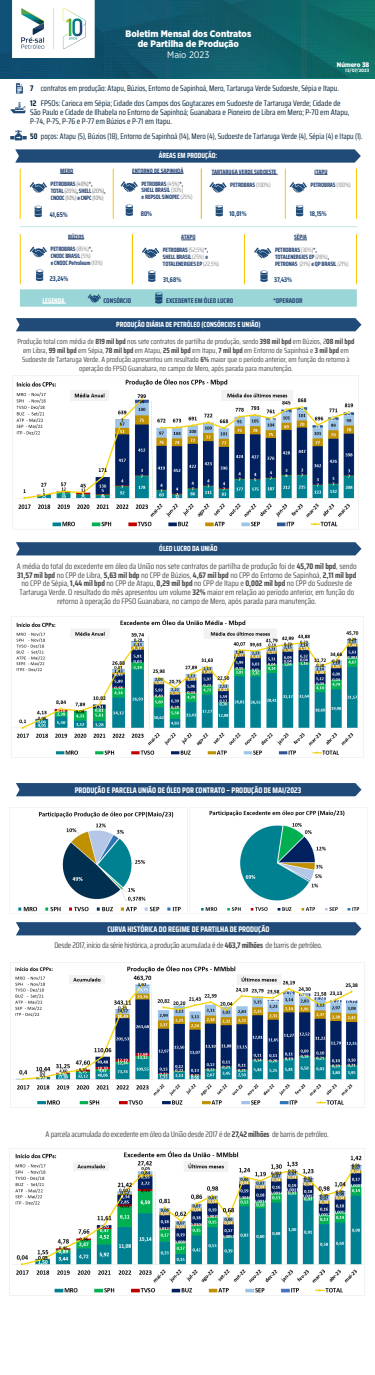
<style>
.page{position:relative;width:375px;height:1375px;background:#fff}
.page>*{position:absolute;margin:0;border:0;box-sizing:border-box;transform-origin:0 0}
.Parágrafo_básico{font:900 9.44px/10.4px "Gotham Narrow";color:#fff;text-align:center}
.Parágrafo_básico-2{font:9.44px "Gotham Narrow";color:#fff}
.texto{font:8.12px/8.8px "Saira Condensed";color:#4a4a4a;text-align:center}
.texto-2{font:8.12px/8.8px "Saira Condensed";color:#002037}
.texto-3{font:8.12px "Saira Condensed";letter-spacing:-.02em;color:#4a4a4a}
.texto-4{font:8.12px "Saira Condensed";color:#002037;scale:.96 1}
.Titulos{font:700 8.12px "Saira Condensed";color:#fff}
.texto-5{font:7.5px/9px "Saira Condensed";color:#4a4a4a;text-align:center}
.Titulos-2{font:700 7.5px "Saira Condensed";color:#fff}
.texto-6{font:700 6.88px "Saira Condensed";color:#274575}
.Titulos-3{font:700 6.88px "Saira Condensed";color:#204b78}
.Titulos-4{font:700 6.88px "Saira Condensed";color:#274575}
.texto-7{font:700 6.88px "Saira Condensed";color:#fff}
.Parágrafo_básico-3{font:900 6.62px "Gotham Narrow";color:#fff}
.Titulos-5{font:700 6.25px/6.9px "Saira Condensed";letter-spacing:-.02em;color:#274575}
.Titulos-6{font:700 6.25px "Saira Condensed";color:#274575}
.Parágrafo_básico-4{font:700 4.75px "Gotham Narrow";color:#fff}
.s1{font-weight:700}
.s2{font-weight:700;color:#0e2538}
.s3{font-weight:400;color:#737073}
.s4{font-weight:400;color:#878787}
</style>
<div class="page">
<div style="left:0;top:0;width:375px;height:78px;background:linear-gradient(to right,#114a73,#0f6e66)"></div>
<svg style="left:10px;top:102px;width:16px;height:11px"></svg>
<svg style="left:10px;top:130px;width:17px;height:10px"></svg>
<svg style="left:16px;top:82px;width:7px;height:12px"></svg>
<svg style="left:16px;top:542px;width:346px;height:13px;background:#26507c"></svg>
<svg style="left:16px;top:318px;width:346px;height:13px;background:#244e7a"></svg>
<svg style="left:16px;top:922px;width:346px;height:13px;background:#264f7b"></svg>
<svg style="left:15px;top:149px;width:346px;height:14px;background:#2e5781"></svg>
<svg style="left:60px;top:173px;width:13px;height:1px"></svg>
<hr style="left:132px;top:173px;width:51px;height:1px;background:#274575">
<hr style="left:212px;top:174px;width:66px;height:1px;background:#274575">
<svg style="left:315px;top:174px;width:12px;height:1px"></svg>
<svg style="left:30px;top:182px;width:17px;height:11px"></svg>
<svg style="left:121px;top:181px;width:17px;height:11px"></svg>
<svg style="left:209px;top:182px;width:18px;height:11px"></svg>
<svg style="left:290px;top:182px;width:17px;height:11px"></svg>
<svg style="left:34px;top:206px;width:8px;height:11px"></svg>
<svg style="left:126px;top:204px;width:7px;height:12px"></svg>
<svg style="left:216px;top:205px;width:7px;height:11px"></svg>
<svg style="left:296px;top:205px;width:7px;height:11px"></svg>
<hr style="left:285px;top:169px;width:1px;height:50px;background:#fcc400">
<hr style="left:20px;top:169px;width:1px;height:50px;background:#fcc400">
<hr style="left:113px;top:169px;width:1px;height:50px;background:#fcc400">
<hr style="left:201px;top:169px;width:1px;height:50px;background:#fcc400">
<div style="left:20px;top:289px;width:337px;height:18px;background:#9ad6d7"></div>
<svg style="left:43px;top:303px;width:23px;height:1px"></svg>
<svg style="left:88px;top:294px;width:13px;height:9px"></svg>
<svg style="left:155px;top:292px;width:8px;height:12px"></svg>
<svg style="left:181px;top:240px;width:15px;height:1px"></svg>
<svg style="left:142px;top:247px;width:17px;height:12px"></svg>
<svg style="left:148px;top:270px;width:8px;height:12px"></svg>
<hr style="left:244px;top:234px;width:1px;height:50px;background:#fcc400">
<hr style="left:356px;top:234px;width:1px;height:50px;background:#fcc400">
<hr style="left:20px;top:234px;width:1px;height:50px;background:#fcc400">
<hr style="left:132px;top:234px;width:1px;height:50px;background:#fcc400">
<svg style="left:294px;top:240px;width:13px;height:1px"></svg>
<svg style="left:254px;top:247px;width:17px;height:12px"></svg>
<svg style="left:260px;top:270px;width:8px;height:12px"></svg>
<svg style="left:68px;top:239px;width:16px;height:1px"></svg>
<svg style="left:30px;top:247px;width:17px;height:11px"></svg>
<svg style="left:36px;top:270px;width:7px;height:11px"></svg>
<hr style="left:20px;top:226px;width:337px;height:1px;background:#00999c">
<img style="left:10px;top:1148px;width:355px;height:148px">
<svg style="left:16px;top:783px;width:346px;height:13px;background:#244e7a"></svg>
<img style="left:10px;top:962px;width:355px;height:146px">
<hr style="left:356px;top:169px;width:1px;height:50px;background:#fcc400">
<img style="left:12px;top:375px;width:347px;height:155px">
<img style="left:9px;top:807px;width:359px;height:107px">
<img style="left:12px;top:0;width:82px;height:58px">
<img style="left:11px;top:616px;width:353px;height:142px">
<p class="Parágrafo_básico" style="left:125px;top:28px;width:127px">Boletim Mensal dos Contratos de Partilha de Produção</p>
<p class="Parágrafo_básico-2" style="left:167px;top:49px;width:44px">Maio 2023</p>
<p class="Parágrafo_básico-3" style="left:337px;top:60px;width:34px">Número 38</p>
<p class="Parágrafo_básico-4" style="left:345px;top:67px;width:26px">13/07/2023</p>
<p class="texto-2" style="left:30px;top:83px;width:310px"><span class="s1">7</span> contratos em produção: Atapu, Búzios, Entorno de Sapinhoá, Mero, Tartaruga Verde Sudoeste, Sépia e Itapu.</p>
<p class="texto-2" style="left:30px;top:99px;width:321px"><span class="s2">12</span> FPSOs: Carioca em Sépia; Cidade dos Campos dos Goytacazes em Sudoeste de Tartaruga Verde; Cidade de<br>São Paulo e Cidade de Ilhabela no Entorno de Sapinhoá; Guanabara e Pioneiro de Libra em Mero; P-70 em Atapu,<br>P-74, P-75, P-76 e P-77 em Búzios e P-71 em Itapu.</p>
<p class="texto-4" style="left:30px;top:130px;width:348px"><span class="s2">50</span> poços: Atapu (5), Búzios (18), Entorno de Sapinhoá (14), Mero (4), Sudoeste de Tartaruga Verde (4), Sépia (4) e Itapu (1).</p>
<p class="Titulos-2" style="left:159px;top:150px;width:60px">ÁREAS EM PRODUÇÃO:</p>
<p class="Titulos-5" style="left:60px;top:167px;width:15px">MERO</p>
<p class="Titulos-6" style="left:132px;top:166px;width:53px">ENTORNO DE SAPINHOÁ</p>
<p class="Titulos-6" style="left:212px;top:167px;width:66px">TARTARUGA VERDE SUDOESTE</p>
<p class="Titulos-5" style="left:315px;top:168px;width:14px">ITAPU</p>
<p class="Titulos-5" style="left:51px;top:181px;width:56px">PETROBRAS <span class="s3">(40%)</span>*,<br>TOTAL <span class="s3">(20%)</span>, SHELL <span class="s3">(20%)</span>,<br>CNOOC <span class="s3">(10%)</span> e CNPC <span class="s3">(10%)</span></p>
<p class="Titulos-5" style="left:142px;top:180px;width:43px">PETROBRAS <span class="s4">(45%)</span>*,<br>SHELL BRASIL <span class="s4">(30%)</span></p>
<p class="Titulos-5" style="left:230px;top:181px;width:42px">PETROBRAS <span class="s4">(100%)</span></p>
<p class="Titulos-5" style="left:311px;top:181px;width:42px">PETROBRAS <span class="s4">(100%)</span></p>
<p class="Titulos-5" style="left:142px;top:194px;width:52px">e REPSOL SINOPEC <span class="s4">(25%)</span></p>
<p class="Titulos-4" style="left:50px;top:209px;width:20px">41,65%</p>
<p class="Titulos-4" style="left:141px;top:208px;width:13px">80%</p>
<p class="Titulos-3" style="left:229px;top:208px;width:19px">10,01%</p>
<p class="Titulos-3" style="left:310px;top:208px;width:19px">18,15%</p>
<p class="Titulos-5" style="left:68px;top:233px;width:18px">BÚZIOS</p>
<p class="Titulos-5" style="left:51px;top:245px;width:44px">PETROBRAS <span class="s4">(85%)</span>*,<br>CNODC BRASIL <span class="s4">(5%)</span></p>
<p class="Titulos-5" style="left:51px;top:259px;width:54px">e CNOOC Petroleum <span class="s4">(10%)</span></p>
<p class="Titulos-3" style="left:50px;top:273px;width:20px">23,24%</p>
<p class="Titulos-5" style="left:181px;top:234px;width:16px">ATAPU</p>
<p class="Titulos-5" style="left:163px;top:247px;width:58px">PETROBRAS <span class="s4">(52,5%)</span>*,<br>SHELL BRASIL <span class="s4">(25%)</span> e<br>TOTALENERGIES EP <span class="s4">(22,5%)</span></p>
<p class="Titulos-3" style="left:163px;top:274px;width:20px">31,68%</p>
<p class="Titulos-5" style="left:294px;top:234px;width:14px">SÉPIA</p>
<p class="Titulos-5" style="left:275px;top:246px;width:56px">PETROBRAS <span class="s4">(30%)</span>*,<br>TOTALENERGIES EP <span class="s4">(28%)</span>,</p>
<p class="Titulos-5" style="left:275px;top:260px;width:75px">PETRONAS <span class="s4">(21%)</span> e QP BRASIL <span class="s4">(21%)</span></p>
<p class="Titulos-3" style="left:274px;top:274px;width:19px">37,43%</p>
<p class="texto-7" style="left:43px;top:295px;width:24px">LEGENDA</p>
<p class="texto-6" style="left:104px;top:295px;width:29px">CONSÓRCIO</p>
<p class="texto-6" style="left:166px;top:295px;width:69px">EXCEDENTE EM ÓLEO LUCRO</p>
<p class="texto-6" style="left:273px;top:295px;width:31px">*OPERADOR</p>
<p class="Titulos-2" style="left:116px;top:319px;width:146px">PRODUÇÃO DIÁRIA DE PETRÓLEO (CONSÓRCIOS E UNIÃO)</p>
<p class="texto-5" style="left:17px;top:336px;width:339px">Produção total com média de <span class="s1">819 mil bpd</span> nos sete contratos de partilha de produção, sendo <span class="s1">398 mil bpd</span> em Búzios, 2<span class="s1">08 mil bpd </span>em Libra, <span class="s1">99 mil bpd</span> em Sépia, <span class="s1">78 mil bpd</span> em Atapu, <span class="s1">25 mil bpd</span> em Itapu, <span class="s1">7 mil bpd</span> em Entorno de Sapinhoá e <span class="s1">3 mil bpd</span> em Sudoeste de Tartaruga Verde. A produção apresentou um resultado <span class="s1">6%</span> maior que o período anterior, em função do retorno à operação do FPSO Guanabara, no campo de Mero, após parada para manutenção.</p>
<p class="Titulos-2" style="left:159px;top:543px;width:60px">ÓLEO LUCRO DA UNIÃO</p>
<p class="texto" style="left:17px;top:561px;width:341px">A média do total do excedente em óleo da União nos sete contratos de partilha de produção foi de <span class="s1">45,70 mil bpd</span>, sendo <span class="s1">31,57 mil bpd</span> no CPP de Libra, <span class="s1">5,63 mil bdp</span> no CPP de Búzios, <span class="s1">4,67 mil bpd</span> no CPP do Entorno de Sapinhoá, <span class="s1">2,11 mil bpd </span>no CPP de Sépia, <span class="s1">1,44 mil bpd</span> no CPP de Atapu, <span class="s1">0,29 mil bpd</span> no CPP de Itapu e <span class="s1">0,002 mil bpd</span> no CPP do Sudoeste de Tartaruga Verde. O resultado do mês apresentou um volume <span class="s1">32%</span> maior em relação ao período anterior, em função do retorno à operação do FPSO Guanabara, no campo de Mero, após parada para manutenção.</p>
<p class="Titulos" style="left:75px;top:784px;width:228px">PRODUÇÃO E PARCELA UNIÃO DE ÓLEO POR CONTRATO – PRODUÇÃO DE MAI/2023</p>
<p class="Titulos" style="left:107px;top:923px;width:164px">CURVA HISTÓRICA DO REGIME DE PARTILHA DE PRODUÇÃO</p>
<p class="texto-3" style="left:54px;top:939px;width:269px">Desde 2017, início da série histórica, a produção acumulada é de <span class="s1">463,7 milhões</span> de barris de petróleo.</p>
<p class="texto-3" style="left:46px;top:1128px;width:285px">A parcela acumulada do excedente em óleo da União desde 2017 é de <span class="s1">27,42 milhões</span> de barris de petróleo.</p>
</div>
